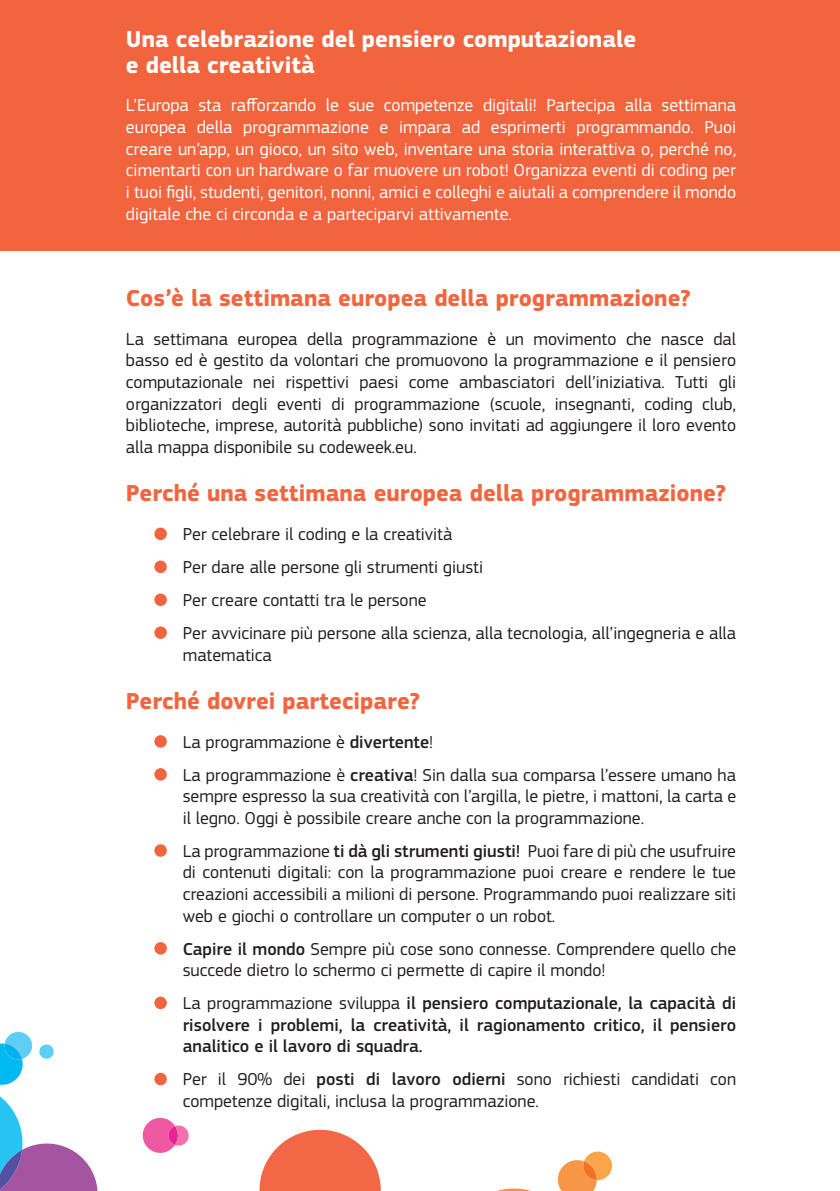
<style>
.page{position:relative;width:840px;height:1191px;background:#fff}
.page>*{position:absolute;margin:0;border:0;box-sizing:border-box;transform-origin:0 0}
.t1{font:700 24px "EC Square Sans Pro";color:#f2653e}
.t2{font:700 24px/26px "EC Square Sans Pro";color:#fff}
.t3{font:18px/21.6px "EC Square Sans Pro";color:#231f20}
.t4{font:18px/21.6px "EC Square Sans Pro";color:#fff;text-align:justify}
.t5{font:500 18px/21.6px "EC Square Sans Pro";color:#231f20;text-align:justify}
.s1{font-weight:500}
.s2{font-weight:400}
</style>
<div class="page">
<div style="left:0;top:0;width:839px;height:250px;background:#f1643d"></div>
<svg style="left:259px;top:1129px;width:122px;height:62px"></svg>
<svg style="left:142px;top:1118px;width:47px;height:35px"></svg>
<svg style="left:0;top:1031px;width:98px;height:160px"></svg>
<svg style="left:497px;top:1151px;width:115px;height:40px"></svg>
<div style="left:154px;top:735px;width:13px;height:12px;background:#f1643d;border-radius:50%"></div>
<div style="left:154px;top:768px;width:13px;height:12px;background:#f1643d;border-radius:50%"></div>
<div style="left:154px;top:844px;width:13px;height:12px;background:#f1643d;border-radius:50%"></div>
<div style="left:154px;top:942px;width:13px;height:12px;background:#f1643d;border-radius:50%"></div>
<div style="left:154px;top:996px;width:13px;height:13px;background:#f1643d;border-radius:50%"></div>
<div style="left:154px;top:1072px;width:13px;height:13px;background:#f1643d;border-radius:50%"></div>
<div style="left:154px;top:527px;width:13px;height:13px;background:#f1643d;border-radius:50%"></div>
<div style="left:154px;top:560px;width:13px;height:13px;background:#f1643d;border-radius:50%"></div>
<div style="left:154px;top:593px;width:13px;height:13px;background:#f1643d;border-radius:50%"></div>
<div style="left:154px;top:626px;width:13px;height:13px;background:#f1643d;border-radius:50%"></div>
<h1 class="t2" style="left:126px;top:27px;width:511px">Una celebrazione del pensiero computazionale e della creatività</h1>
<p class="t4" style="left:126px;top:95px;width:611px">L’Europa sta rafforzando le sue competenze digitali! Partecipa alla settimana europea della programmazione e impara ad esprimerti programmando. Puoi creare un’app, un gioco, un sito web, inventare una storia interattiva o, perché no, cimentarti con un hardware o far muovere un robot! Organizza eventi di coding per i tuoi figli, studenti, genitori, nonni, amici e colleghi e aiutali a comprendere il mondo digitale che ci circonda e a parteciparvi attivamente.</p>
<h1 class="t1" style="left:126px;top:284px;width:566px">Cos’è la settimana europea della programmazione?</h1>
<p class="t3" style="left:126px;top:328px;width:611px;text-align:justify">La settimana europea della programmazione è un movimento che nasce dal basso ed è gestito da volontari che promuovono la programmazione e il pensiero computazionale nei rispettivi paesi come ambasciatori dell’iniziativa. Tutti gli organizzatori degli eventi di programmazione (scuole, insegnanti, coding club, biblioteche, imprese, autorità pubbliche) sono invitati ad aggiungere il loro evento alla mappa disponibile su codeweek.eu.</p>
<h1 class="t1" style="left:126px;top:479px;width:601px">Perché una settimana europea della programmazione?</h1>
<p class="t3" style="left:183px;top:518px;width:554px;line-height:33px">Per celebrare il coding e la creatività<br>Per dare alle persone gli strumenti giusti<br>Per creare contatti tra le persone<br>Per avvicinare più persone alla scienza, alla tecnologia, all’ingegneria e alla</p>
<p class="t3" style="left:183px;top:644px;width:91px">matematica</p>
<h1 class="t1" style="left:126px;top:687px;width:295px">Perché dovrei partecipare?</h1>
<p class="t3" style="left:183px;top:725px;width:554px;line-height:33px">La programmazione è <span class="s1">divertente</span>!<br>La programmazione è <span class="s1">creativa</span>! Sin dalla sua comparsa l’essere umano ha</p>
<p class="t3" style="left:183px;top:785px;width:554px">sempre espresso la sua creatività con l’argilla, le pietre, i mattoni, la carta e il legno. Oggi è possibile creare anche con la programmazione.</p>
<p class="t3" style="left:183px;top:840px;width:554px;text-align:justify">La programmazione <span class="s1">ti dà gli strumenti giusti!</span> Puoi fare di più che usufruire di contenuti digitali: con la programmazione puoi creare e rendere le tue creazioni accessibili a milioni di persone. Programmando puoi realizzare siti web e giochi o controllare un computer o un robot.</p>
<p class="t3" style="left:183px;top:938px;width:554px"><span class="s1">Capire il mondo</span> Sempre più cose sono connesse. Comprendere quello che succede dietro lo schermo ci permette di capire il mondo!</p>
<p class="t5" style="left:183px;top:992px;width:554px"><span class="s2">La programmazione sviluppa</span> il pensiero computazionale, la capacità di risolvere i problemi, la creatività, il ragionamento critico, il pensiero analitico e il lavoro di squadra.</p>
<p class="t3" style="left:183px;top:1068px;width:554px">Per il 90% dei <span class="s1">posti di lavoro odierni</span> sono richiesti candidati con competenze digitali, inclusa la programmazione.</p>
</div>
